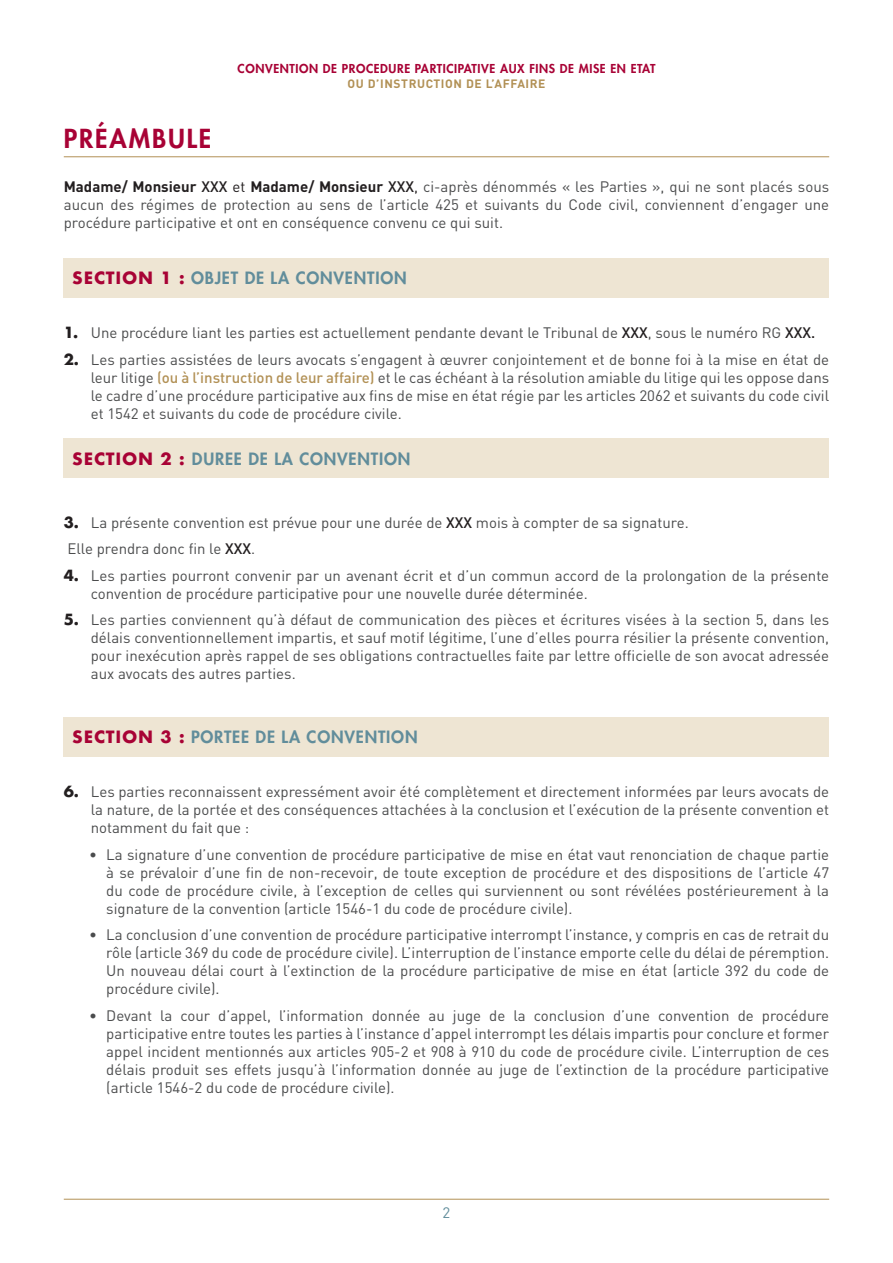
<style>
.page{position:relative;width:893px;height:1263px;background:#fff}
.page>*{position:absolute;margin:0;border:0;box-sizing:border-box;transform-origin:0 0}
.t1{font:800 25.5px "Futura";letter-spacing:.075em;color:#a80235}
.t2{font:800 16.5px "Futura";letter-spacing:.05em;color:#618d9b}
.t3{font:15px/18px "DIN";color:#4b4c4d;text-align:justify}
.t4{font:15px "DIN";color:#618d9b}
.t5{font:800 12px "Futura";letter-spacing:.05em;color:#a80235}
.t6{font:700 12px "DIN";letter-spacing:.05em;color:#b29156}
.s1{font-weight:700;color:#231f20}
.s2{font-weight:500;color:#231f20}
.s3{color:#231f20}
.s4{font-weight:700;color:#a80235}
.s5{font-family:"Futura";font-weight:700;color:#231f20}
.s6{font-weight:500;color:#b29156}
</style>
<div class="page">
<hr style="left:64px;top:1199px;width:765px;height:1px;background:#b29156">
<hr style="left:64px;top:156px;width:765px;height:1px;background:#b29156">
<div style="left:64px;top:258px;width:765px;height:39px;background:#eee5d3"></div>
<div style="left:64px;top:439px;width:765px;height:39px;background:#eee5d3"></div>
<div style="left:64px;top:717px;width:765px;height:39px;background:#eee5d3"></div>
<p class="t5" style="left:238px;top:61px;width:419px">CONVENTION DE PROCEDURE PARTICIPATIVE AUX FINS DE MISE EN ETAT</p>
<p class="t6" style="left:347px;top:76px;width:200px">OU D’INSTRUCTION DE L’AFFAIRE</p>
<h1 class="t1" style="left:64px;top:121px;width:149px">PRÉAMBULE</h1>
<p class="t3" style="left:64px;top:178px;width:767px"><span class="s1">Madame/ Monsieur</span> <span class="s2">XXX</span> <span class="s3">et</span> <span class="s1">Madame/ Monsieur</span> <span class="s2">XXX</span><span class="s3">,</span> ci-après dénommés « les Parties », qui ne sont placés sous aucun des régimes de protection au sens de l’article 425 et suivants du Code civil, conviennent d’engager une procédure participative et ont en conséquence convenu ce qui suit.</p>
<p class="t2" style="left:72px;top:267px;width:336px"><span class="s4">SECTION 1 :</span> OBJET DE LA CONVENTION</p>
<p class="t3" style="left:64px;top:323px;width:753px"><span class="s5">1.</span> Une procédure liant les parties est actuellement pendante devant le Tribunal de <span class="s2">XXX</span>, sous le numéro RG <span class="s2">XXX.</span></p>
<p class="t3" style="left:91px;top:350px;width:740px;text-indent:-27px"><span class="s5">2.</span> Les parties assistées de leurs avocats s’engagent à œuvrer conjointement et de bonne foi à la mise en état de leur litige <span class="s6">(ou à l’instruction de leur affaire)</span> et le cas échéant à la résolution amiable du litige qui les oppose dans le cadre d’une procédure participative aux fins de mise en état régie par les articles 2062 et suivants du code civil et 1542 et suivants du code de procédure civile.</p>
<p class="t2" style="left:72px;top:448px;width:340px"><span class="s4">SECTION 2 :</span> DUREE DE LA CONVENTION</p>
<p class="t3" style="left:64px;top:509px;width:626px;line-height:26.5px"><span class="s5">3.</span> La présente convention est prévue pour une durée de <span class="s2">XXX</span> mois à compter de sa signature.<br>Elle prendra donc fin le <span class="s2">XXX</span>.</p>
<p class="t3" style="left:91px;top:566px;width:740px;text-indent:-27px"><span class="s5">4.</span> Les parties pourront convenir par un avenant écrit et d’un commun accord de la prolongation de la présente convention de procédure participative pour une nouvelle durée déterminée.</p>
<p class="t3" style="left:91px;top:610px;width:740px;text-indent:-27px"><span class="s5">5.</span> Les parties conviennent qu’à défaut de communication des pièces et écritures visées à la section 5, dans les délais conventionnellement impartis, et sauf motif légitime, l’une d’elles pourra résilier la présente convention, pour inexécution après rappel de ses obligations contractuelles faite par lettre officielle de son avocat adressée aux avocats des autres parties.</p>
<p class="t2" style="left:72px;top:726px;width:347px"><span class="s4">SECTION 3 :</span> PORTEE DE LA CONVENTION</p>
<p class="t3" style="left:91px;top:783px;width:740px;text-indent:-27px"><span class="s5">6.</span> Les parties reconnaissent expressément avoir été complètement et directement informées par leurs avocats de la nature, de la portée et des conséquences attachées à la conclusion et l’exécution de la présente convention et notamment du fait que :</p>
<p class="t3" style="left:106px;top:845px;width:724px;text-indent:-17px">• La signature d’une convention de procédure participative de mise en état vaut renonciation de chaque partie à se prévaloir d’une fin de non-recevoir, de toute exception de procédure et des dispositions de l’article 47 du code de procédure civile, à l’exception de celles qui surviennent ou sont révélées postérieurement à la signature de la convention (article 1546-1 du code de procédure civile).</p>
<p class="t3" style="left:106px;top:926px;width:724px;text-indent:-17px">• La conclusion d’une convention de procédure participative interrompt l’instance, y compris en cas de retrait du rôle (article 369 du code de procédure civile). L’interruption de l’instance emporte celle du délai de péremption.<br>Un nouveau délai court à l’extinction de la procédure participative de mise en état (article 392 du code de procédure civile).</p>
<p class="t3" style="left:106px;top:1006px;width:724px;text-indent:-17px">• Devant la cour d’appel, l’information donnée au juge de la conclusion d’une convention de procédure participative entre toutes les parties à l’instance d’appel interrompt les délais impartis pour conclure et former appel incident mentionnés aux articles 905-2 et 908 à 910 du code de procédure civile. L’interruption de ces délais produit ses effets jusqu’à l’information donnée au juge de l’extinction de la procédure participative (article 1546-2 du code de procédure civile).</p>
<p class="t4" style="left:443px;top:1203px;width:9px">2</p>
</div>
